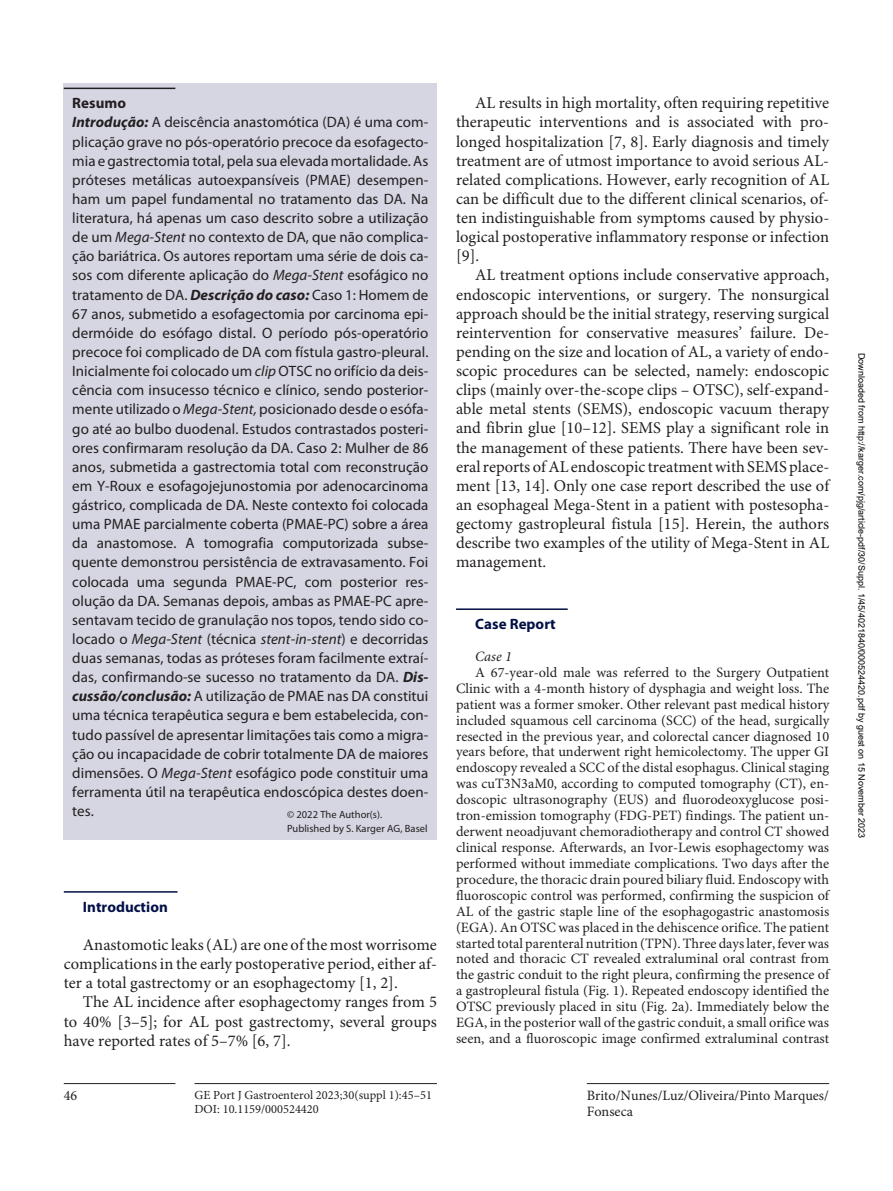
<style>
.page{position:relative;width:893px;height:1191px;background:#fff}
.page>*{position:absolute;margin:0;border:0;box-sizing:border-box;transform-origin:0 0}
.t1{font:16.5px/19px "Minion Pro";color:#231f20;text-align:justify}
.t2{font:15px/19.2px "Myriad Pro";letter-spacing:.005em;color:#231f20}
.t3{font:700 15px "Myriad Pro";letter-spacing:.005em;color:#030f47}
.t4{font:14.25px/15.9px "Minion Pro";color:#231f20}
.t5{font:italic 14.25px "Minion Pro";color:#231f20}
.t6{font:12.3px/14px "Minion Pro";color:#231f20}
.t7{font:10.5px/14.7px "Myriad Pro";letter-spacing:.005em;color:#231f20}
.t8{font:9px "Arial";color:#000}
.s1{font-weight:700}
.s2{font-weight:700;font-style:italic}
.s3{font-style:italic}
</style>
<div class="page">
<hr style="left:64px;top:1083px;width:111px;height:1px;background:#231f20">
<hr style="left:195px;top:1083px;width:242px;height:1px;background:#231f20">
<hr style="left:587px;top:1083px;width:242px;height:1px;background:#231f20">
<div style="left:64px;top:84px;width:373px;height:756px;background:#d5d6e2"></div>
<hr style="left:64px;top:88px;width:111px;height:1px;background:#231f20">
<hr style="left:64px;top:891px;width:114px;height:1px;background:#030f47">
<hr style="left:456px;top:608px;width:112px;height:2px;background:#030f47">
<p class="t2" style="left:72px;top:94px;width:358px"><span class="s1">Resumo<br></span><span class="s2">Introdução:</span> A deiscência anastomótica (DA) é uma com&shy;plicação grave no pós-operatório precoce da esofagecto&shy;mia e gastrectomia total, pela sua elevada mortalidade. As próteses metálicas autoexpansíveis (PMAE) desempen&shy;ham um papel fundamental no tratamento das DA. Na literatura, há apenas um caso descrito sobre a utilização de um <span class="s3">Mega-Stent</span> no contexto de DA, que não complica&shy;ção bariátrica. Os autores reportam uma série de dois ca&shy;sos com diferente aplicação do <span class="s3">Mega-Stent</span> esofágico no tratamento de DA. <span class="s2">Descrição do caso:</span> Caso 1: Homem de 67 anos, submetido a esofagectomia por carcinoma epi&shy;dermóide do esófago distal. O período pós-operatório precoce foi complicado de DA com fístula gastro-pleural.<br>Inicialmente foi colocado um <span class="s3">clip</span> OTSC no orifício da deis&shy;cência com insucesso técnico e clínico, sendo posterior&shy;mente utilizado o <span class="s3">Mega-Stent,</span> posicionado desde o esófa&shy;go até ao bulbo duodenal. Estudos contrastados posteri&shy;ores confirmaram resolução da DA. Caso 2: Mulher de 86 anos, submetida a gastrectomia total com reconstrução em Y-Roux e esofagojejunostomia por adenocarcinoma gástrico, complicada de DA. Neste contexto foi colocada uma PMAE parcialmente coberta (PMAE-PC) sobre a área da anastomose. A tomografia computorizada subse&shy;quente demonstrou persistência de extravasamento. Foi colocada uma segunda PMAE-PC, com posterior res&shy;olução da DA. Semanas depois, ambas as PMAE-PC apre&shy;sentavam tecido de granulação nos topos, tendo sido co&shy;locado o <span class="s3">Mega-Stent</span> (técnica <span class="s3">stent-in-stent</span>) e decorridas duas semanas, todas as próteses foram facilmente extraí&shy;das, confirmando-se sucesso no tratamento da DA. <span class="s2">Dis&shy;cussão/conclusão:</span> A utilização de PMAE nas DA constitui uma técnica terapêutica segura e bem estabelecida, con&shy;tudo passível de apresentar limitações tais como a migra&shy;ção ou incapacidade de cobrir totalmente DA de maiores dimensões. O <span class="s3">Mega-Stent</span> esofágico pode constituir uma ferramenta útil na terapêutica endoscópica destes doen&shy;tes.</p>
<p class="t7" style="left:287px;top:807px;width:142px">© 2022 The Author(s).<br>Published by S. Karger AG, Basel</p>
<p class="t3" style="left:83px;top:898px;width:86px">Introduction</p>
<p class="t1" style="left:64px;top:936px;width:375px;text-indent:19px">Anastomotic leaks (AL) are one of the most worrisome complications in the early postoperative period, either af&shy;ter a total gastrectomy or an esophagectomy [1, 2].</p>
<p class="t1" style="left:64px;top:993px;width:375px;text-indent:19px">The AL incidence after esophagectomy ranges from 5 to 40% [3–5]; for AL post gastrectomy, several groups have reported rates of 5–7% [6, 7].</p>
<p class="t4" style="left:64px;top:1088px;width:15px">46</p>
<p class="t6" style="left:195px;top:1088px;width:239px">GE Port J Gastroenterol 2023;30(suppl 1):45–51<br>DOI: 10.1159/000524420</p>
<p class="t1" style="left:456px;top:94px;width:375px;text-indent:19px">AL results in high mortality, often requiring repetitive therapeutic interventions and is associated with pro&shy;longed hospitalization [7, 8]. Early diagnosis and timely treatment are of utmost importance to avoid serious AL&shy;related complications. However, early recognition of AL can be difficult due to the different clinical scenarios, of&shy;ten indistinguishable from symptoms caused by physio&shy;logical postoperative inflammatory response or infection [9].</p>
<p class="t1" style="left:456px;top:266px;width:375px;text-indent:19px">AL treatment options include conservative approach, endoscopic interventions, or surgery. The nonsurgical approach should be the initial strategy, reserving surgical reintervention for conservative measures’ failure. De&shy;pending on the size and location of AL, a variety of endo&shy;scopic procedures can be selected, namely: endoscopic clips (mainly over-the-scope clips – OTSC), self-expand&shy;able metal stents (SEMS), endoscopic vacuum therapy and fibrin glue [10–12]. SEMS play a significant role in the management of these patients. There have been sev&shy;eral reports of AL endoscopic treatment with SEMS place&shy;ment [13, 14]. Only one case report described the use of an esophageal Mega-Stent in a patient with postesopha&shy;gectomy gastropleural fistula [15]. Herein, the authors describe two examples of the utility of Mega-Stent in AL management.</p>
<p class="t3" style="left:475px;top:615px;width:82px">Case Report</p>
<p class="t5" style="left:475px;top:648px;width:38px">Case 1</p>
<p class="t4" style="left:456px;top:665px;width:375px;text-align:justify;text-indent:19px">A 67-year-old male was referred to the Surgery Outpatient Clinic with a 4-month history of dysphagia and weight loss. The patient was a former smoker. Other relevant past medical history included squamous cell carcinoma (SCC) of the head, surgically resected in the previous year, and colorectal cancer diagnosed 10 years before, that underwent right hemicolectomy. The upper GI endoscopy revealed a SCC of the distal esophagus. Clinical staging was cuT3N3aM0, according to computed tomography (CT), en&shy;doscopic ultrasonography (EUS) and fluorodeoxyglucose posi&shy;tron-emission tomography (FDG-PET) findings. The patient un&shy;derwent neoadjuvant chemoradiotherapy and control CT showed clinical response. Afterwards, an Ivor-Lewis esophagectomy was performed without immediate complications. Two days after the procedure, the thoracic drain poured biliary fluid. Endoscopy with fluoroscopic control was performed, confirming the suspicion of AL of the gastric staple line of the esophagogastric anastomosis (EGA). An OTSC was placed in the dehiscence orifice. The patient started total parenteral nutrition (TPN). Three days later, fever was noted and thoracic CT revealed extraluminal oral contrast from the gastric conduit to the right pleura, confirming the presence of a gastropleural fistula (Fig. 1). Repeated endoscopy identified the OTSC previously placed in situ (Fig. 2a). Immediately below the EGA, in the posterior wall of the gastric conduit, a small orifice was seen, and a fluoroscopic image confirmed extraluminal contrast</p>
<p class="t4" style="left:587px;top:1088px;width:244px">Brito/Nunes/Luz/Oliveira/Pinto Marques/<br>Fonseca</p>
<p class="t8" style="left:865px;top:353px;width:487px;rotate:90deg">Downloaded from http://karger.com/pjg/article-pdf/30/Suppl. 1/45/4021840/000524420.pdf by guest on 15 November 2023</p>
</div>
